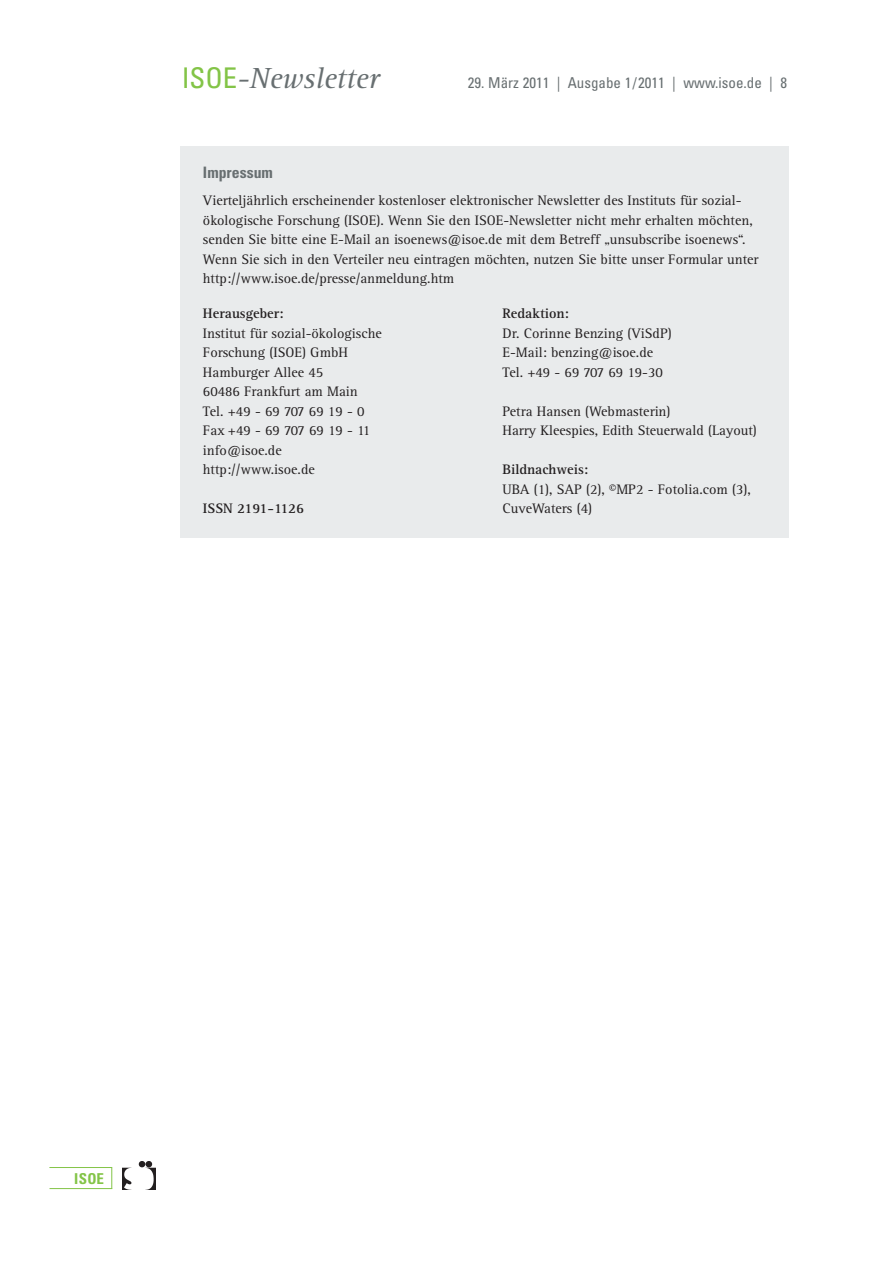
<style>
.page{position:relative;width:893px;height:1263px;background:#fff}
.page>*{position:absolute;margin:0;border:0;box-sizing:border-box;transform-origin:0 0}
.t1{font:italic 30px "Rotis Serif Pro";color:#686f71}
.t2{font:700 condensed 15.75px "Univers";color:#686f71}
.t3{font:condensed 15px "Univers";color:#686f71}
.t4{font:700 condensed 15px "Univers";color:#83c447}
.t5{font:14.25px/19.5px "Rotis Serif Pro";color:#231f20}
.t6{font:700 14.25px "Rotis Serif Pro";color:#231f20}
.s1{font-family:"Univers";font-style:normal;font-stretch:condensed;font-size:28.5px;color:#83c447}
</style>
<div class="page">
<img style="left:122px;top:1161px;width:33px;height:28px">
<hr style="left:49px;top:1167px;width:63px;height:1px;background:#83c447">
<svg style="left:111px;top:1168px;width:1px;height:20px"></svg>
<hr style="left:50px;top:1188px;width:62px;height:1px;background:#83c447">
<div style="left:180px;top:146px;width:608px;height:391px;background:#e9ebec"></div>
<h1 class="t1" style="left:182px;top:60px;width:199px"><span class="s1">ISOE</span>-Newsletter</h1>
<p class="t3" style="left:468px;top:77px;width:320px">29. März 2011 | Ausgabe 1/2011 | www.isoe.de | 8</p>
<p class="t2" style="left:203px;top:167px;width:71px">Impressum</p>
<p class="t5" style="left:203px;top:192px;width:557px">Vierteljährlich erscheinender kostenloser elektronischer Newsletter des Instituts für sozial&shy;ökologische Forschung (ISOE). Wenn Sie den ISOE-Newsletter nicht mehr erhalten möchten, senden Sie bitte eine E-Mail an isoenews@isoe.de mit dem Be treff „unsubscribe isoenews“.<br>Wenn Sie sich in den Verteiler neu eintragen möch ten, nutzen Sie bitte unser Formular unter http://www.isoe.de/presse/anmeldung.htm</p>
<p class="t6" style="left:203px;top:308px;width:82px">Herausgeber:</p>
<p class="t5" style="left:203px;top:324px;width:180px">Institut für sozial-ökologische<br>Forschung (ISOE) GmbH<br>Hamburger Allee 45<br>60486 Frankfurt am Main<br>Tel. +49 - 69 707 69 19 - 0<br>Fax +49 - 69 707 69 19 - 11 info@isoe.de http://www.isoe.de</p>
<p class="t6" style="left:203px;top:503px;width:103px">ISSN 2191-1126</p>
<p class="t6" style="left:502px;top:308px;width:68px">Redaktion:</p>
<p class="t5" style="left:502px;top:324px;width:171px">Dr. Corinne Benzing (ViSdP)<br>E-Mail: benzing@isoe.de<br>Tel. +49 - 69 707 69 19-30</p>
<p class="t5" style="left:502px;top:402px;width:256px">Petra Hansen (Webmasterin)<br>Harry Kleespies, Edith Steuerwald (Layout)</p>
<p class="t6" style="left:502px;top:464px;width:87px">Bildnachweis:</p>
<p class="t5" style="left:502px;top:480px;width:250px">UBA (1), SAP (2), ©MP2 - Fotolia.com (3),<br>CuveWaters (4)</p>
<p class="t4" style="left:74px;top:1173px;width:32px">ISOE</p>
</div>
